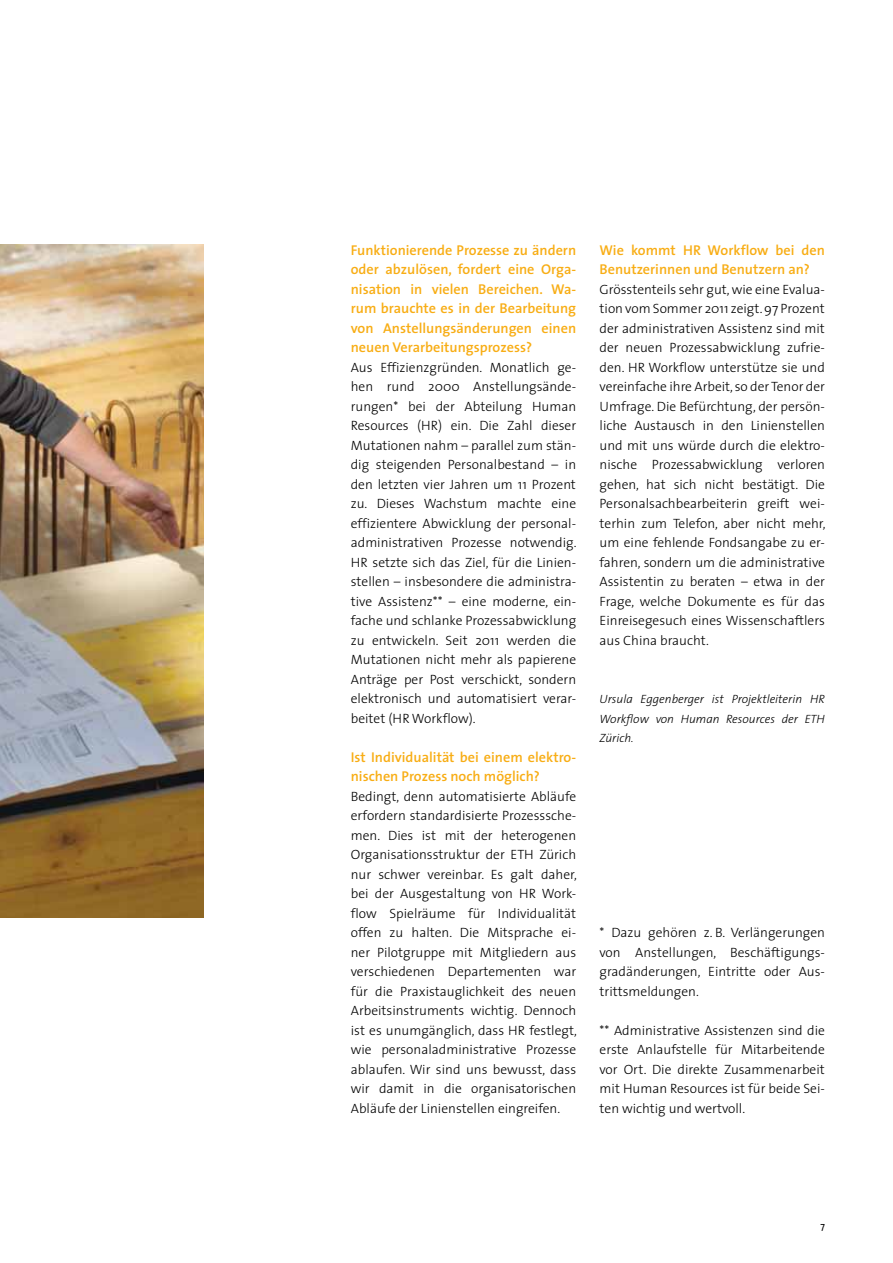
<style>
.page{position:relative;width:893px;height:1263px;background:#fff}
.page>*{position:absolute;margin:0;border:0;box-sizing:border-box;transform-origin:0 0}
.t1{font:600 14.25px/19.5px "The Sans";color:#f8ad14}
.t2{font:300 13.5px/19.5px "The Sans";color:#000;text-align:justify}
.t3{font:italic 300 12px/19.5px "The Sans";color:#000;text-align:justify}
.t4{font:9.75px "The Sans";color:#000}
</style>
<div class="page">
<img style="left:0;top:244px;width:204px;height:674px">
<p class="t1" style="left:351px;top:240px;width:227px;text-align:justify">Funktionierende Prozesse zu ändern oder abzulösen, fordert eine Orga&shy;nisation in vielen Bereichen. Wa&shy;rum brauchte es in der Bearbeitung von Anstellungsänderungen einen neuen Verarbeitungsprozess?</p>
<p class="t2" style="left:351px;top:357px;width:227px">Aus Effizienzgründen. Monatlich ge&shy;hen rund 2000 Anstellungsände&shy;rungen* bei der Abteilung Human Resources (HR) ein. Die Zahl dieser Mutationen nahm – parallel zum stän&shy;dig steigenden Personalbestand – in den letzten vier Jahren um 11 Prozent zu. Dieses Wachstum machte eine effizientere Abwicklung der personal&shy;administrativen Prozesse notwendig.<br>HR setzte sich das Ziel, für die Linien&shy;stellen – insbesondere die administra&shy;tive Assistenz** – eine moderne, ein&shy;fache und schlanke Prozessabwicklung zu entwickeln. Seit 2011 werden die Mutationen nicht mehr als papierene Anträge per Post verschickt, sondern elektronisch und automatisiert verar&shy;beitet (HR Workflow).</p>
<p class="t1" style="left:351px;top:747px;width:227px">Ist I ndividualität bei einem elektro&shy;nischen Prozess noch möglich?</p>
<p class="t2" style="left:351px;top:786px;width:228px">Bedingt, denn automatisierte Abläufe erfordern standardisierte Prozesssche&shy;men. Dies ist mit der heterogenen Organisationsstruktur der ETH Zürich nur schwer vereinbar. Es galt daher, bei der Ausgestaltung von HR Work&shy;flow Spielräume für Individualität offen zu halten. Die Mitsprache ei&shy;ner Pilotgruppe mit Mitgliedern aus verschiedenen Departementen war für die Praxistauglichkeit des neuen Arbeitsinstruments wichtig. Dennoch ist es unumgänglich, dass HR festlegt, wie personaladministrative Prozesse ablaufen. Wir sind uns bewusst, dass wir damit in die organisatorischen Abläufe der Linienstellen eingreifen.</p>
<p class="t1" style="left:600px;top:240px;width:227px">Wie kommt HR Workflow bei den<br>Benutzerinnen und Benutzern an?</p>
<p class="t2" style="left:600px;top:279px;width:228px">Grösstenteils sehr gut, wie eine Evalua&shy;tion vom Sommer 2011 zeigt. 97 Prozent der administrativen Assistenz sind mit der neuen Prozessabwicklung zufrie&shy;den. HR Workflow unterstütze sie und vereinfache ihre Arbeit, so der Tenor der Umfrage. Die Befürchtung, der persön&shy;liche Austausch in den Linienstellen und mit uns würde durch die elektro&shy;nische Prozessabwicklung verloren gehen, hat sich nicht bestätigt. Die Personalsachbearbeiterin greift wei&shy;terhin zum Telefon, aber nicht mehr, um eine fehlende Fondsangabe zu er&shy;fahren, sondern um die administrative Assistentin zu beraten – etwa in der Frage, welche Dokumente es für das Einreisegesuch eines Wissenschaftlers aus China braucht.</p>
<p class="t3" style="left:600px;top:689px;width:227px">Ursula Eggenberger ist Projektleiterin HR Workflow von Human Resources der ETH Zürich.</p>
<p class="t2" style="left:600px;top:922px;width:227px">* Dazu gehören z. B. Verlängerungen von Anstellungen, Beschäftigungs&shy;gradänderungen, Eintritte oder Aus&shy;trittsmeldungen.</p>
<p class="t2" style="left:600px;top:1020px;width:227px">** Administrative Assistenzen sind die erste Anlaufstelle für Mitarbeitende vor Ort. Die direkte Zusammenarbeit mit Human Resources ist für beide Sei&shy;ten wichtig und wertvoll.</p>
<p class="t4" style="left:820px;top:1217px;width:6px">7</p>
</div>
